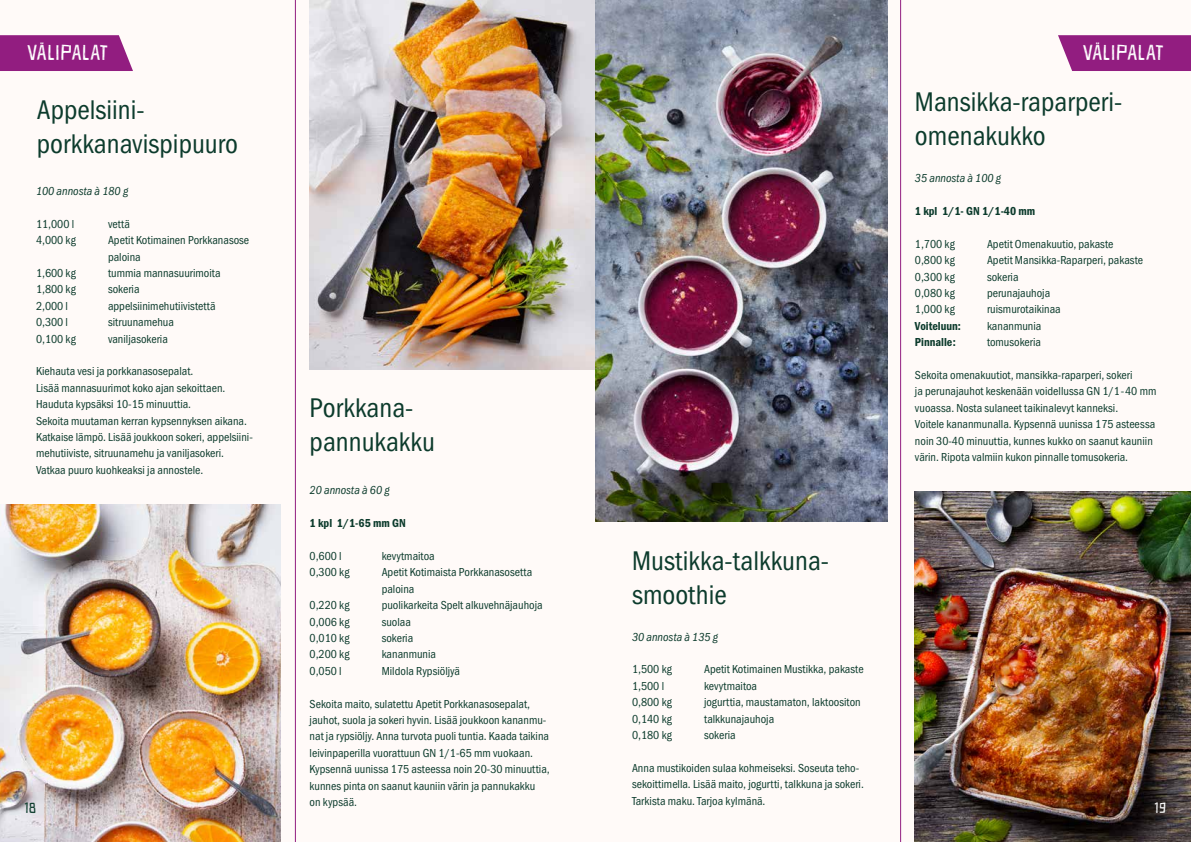
<style>
.page{position:relative;width:1191px;height:842px;background:#fff}
.page>*{position:absolute;margin:0;border:0;box-sizing:border-box;transform-origin:0 0}
.t1{font:28px/34px "Franklin Gothic URW Cond";color:#0c3b2c}
.t2{font:22px "Sabotage";letter-spacing:.06em;color:#fff}
.t3{font:15px "Sabotage";color:#0c3b2c}
.t4{font:15px "Sabotage";color:#fff}
.t5{font:12px/16.4px "Franklin Gothic URW Cond";color:#0c3b2c}
.t6{font:12px "Franklin Gothic URW Con Boo Ita";color:#0c3b2c}
.t7{font:12px "Franklin Gothic URW Con Dem";color:#0c3b2c}
</style>
<div class="page">
<div style="left:0;top:0;width:595px;height:842px;background:#fffaf8"></div>
<div style="left:593px;top:0;width:598px;height:842px;background:#fffaf8"></div>
<img style="left:310px;top:0;width:285px;height:370px">
<img style="left:0;top:505px;width:281px;height:337px">
<img style="left:914px;top:491px;width:277px;height:351px">
<img style="left:595px;top:0;width:292px;height:522px">
<svg style="left:1058px;top:35px;width:133px;height:36px;background:#982986"></svg>
<svg style="left:0;top:35px;width:133px;height:36px;background:#982986"></svg>
<hr style="left:900px;top:0;width:1px;height:842px;background:#921d80">
<hr style="left:295px;top:0;width:1px;height:842px;background:#921d80">
<h2 class="t2" style="left:28px;top:42px;width:82px">VÄLIPALAT</h2>
<h2 class="t2" style="left:1083px;top:42px;width:82px">VÄLIPALAT</h2>
<h1 class="t1" style="left:37px;top:91px;width:203px">Appelsiini&shy;porkkanavispipuuro</h1>
<h1 class="t1" style="left:915px;top:82px;width:209px">Mansikka-raparperi&shy;omenakukko</h1>
<p class="t6" style="left:36px;top:184px;width:94px">100 annosta à 180 g</p>
<p class="t5" style="left:36px;top:215px;width:40px">11,000 l</p>
<p class="t5" style="left:108px;top:215px;width:23px">vettä</p>
<p class="t5" style="left:36px;top:231px;width:41px">4,000 kg</p>
<p class="t5" style="left:108px;top:231px;width:143px">Apetit Kotimainen Porkkanasose paloina</p>
<p class="t5" style="left:36px;top:264px;width:41px">1,600 kg</p>
<p class="t5" style="left:108px;top:264px;width:114px">tummia mannasuurimoita</p>
<p class="t5" style="left:36px;top:280px;width:41px">1,800 kg</p>
<p class="t5" style="left:108px;top:280px;width:33px">sokeria</p>
<p class="t5" style="left:36px;top:297px;width:34px">2,000 l</p>
<p class="t5" style="left:108px;top:297px;width:109px">appelsiinimehutiivistettä</p>
<p class="t5" style="left:36px;top:313px;width:34px">0,300 l</p>
<p class="t5" style="left:108px;top:313px;width:67px">sitruunamehua</p>
<p class="t5" style="left:36px;top:330px;width:41px">0,100 kg</p>
<p class="t5" style="left:108px;top:330px;width:61px">vaniljasokeria</p>
<p class="t5" style="left:36px;top:362px;width:218px">Kiehauta vesi ja porkkanasosepalat.<br>Lisää mannasuurimot koko ajan sekoittaen.<br>Hauduta kypsäksi 10-15 minuuttia.<br>Sekoita muutaman kerran kypsennyksen aikana.<br>Katkaise lämpö. Lisää joukkoon sokeri, appelsiini&shy;mehutiiviste, sitruunamehu ja vaniljasokeri.<br>Vatkaa puuro kuohkeaksi ja annostele.</p>
<p class="t6" style="left:915px;top:172px;width:88px">35 annosta à 100 g</p>
<p class="t7" style="left:915px;top:203px;width:122px">1 kpl 1/1- GN 1/1-40 mm</p>
<p class="t5" style="left:915px;top:235px;width:41px">1,700 kg</p>
<p class="t5" style="left:987px;top:235px;width:128px">Apetit Omenakuutio, pakaste</p>
<p class="t5" style="left:915px;top:251px;width:41px">0,800 kg</p>
<p class="t5" style="left:987px;top:251px;width:158px">Apetit Mansikka-Raparperi, pakaste</p>
<p class="t5" style="left:915px;top:268px;width:41px">0,300 kg</p>
<p class="t5" style="left:987px;top:268px;width:33px">sokeria</p>
<p class="t5" style="left:915px;top:284px;width:41px">0,080 kg</p>
<p class="t5" style="left:987px;top:284px;width:65px">perunajauhoja</p>
<p class="t5" style="left:915px;top:300px;width:41px">1,000 kg</p>
<p class="t5" style="left:987px;top:300px;width:75px">ruismurotaikinaa</p>
<p class="t7" style="left:915px;top:318px;width:48px">Voiteluun:</p>
<p class="t5" style="left:987px;top:317px;width:56px">kananmunia</p>
<p class="t7" style="left:915px;top:334px;width:43px">Pinnalle:</p>
<p class="t5" style="left:987px;top:333px;width:56px">tomusokeria</p>
<p class="t5" style="left:915px;top:366px;width:243px">Sekoita omenakuutiot, mansikka-raparperi, sokeri<br>ja perunajauhot keskenään voidellussa GN 1/1 -40 mm vuoassa. Nosta sulaneet taikinalevyt kanneksi.<br>Voitele kananmunalla. Kypsennä uunissa 175 asteessa noin 30-40 minuuttia, kunnes kukko on saanut kauniin värin. Ripota valmiin kukon pinnalle tomusokeria.</p>
<h1 class="t1" style="left:310px;top:389px;width:127px">Porkkana&shy;pannukakku</h1>
<p class="t6" style="left:310px;top:484px;width:82px">20 annosta à 60 g</p>
<p class="t7" style="left:310px;top:515px;width:98px">1 kpl 1/1-65 mm GN</p>
<p class="t5" style="left:310px;top:547px;width:34px">0,600 l</p>
<p class="t5" style="left:382px;top:547px;width:55px">kevytmaitoa</p>
<p class="t5" style="left:310px;top:563px;width:41px">0,300 kg</p>
<p class="t5" style="left:382px;top:563px;width:152px">Apetit Kotimaista Porkkanasosetta paloina</p>
<p class="t5" style="left:310px;top:596px;width:41px">0,220 kg</p>
<p class="t5" style="left:382px;top:596px;width:162px">puolikarkeita Spelt alkuvehnäjauhoja</p>
<p class="t5" style="left:310px;top:613px;width:41px">0,006 kg</p>
<p class="t5" style="left:382px;top:613px;width:31px">suolaa</p>
<p class="t5" style="left:310px;top:629px;width:41px">0,010 kg</p>
<p class="t5" style="left:382px;top:629px;width:33px">sokeria</p>
<p class="t5" style="left:310px;top:645px;width:41px">0,200 kg</p>
<p class="t5" style="left:382px;top:645px;width:56px">kananmunia</p>
<p class="t5" style="left:310px;top:662px;width:34px">0,050 l</p>
<p class="t5" style="left:382px;top:662px;width:80px">Mildola Rypsiöljyä</p>
<p class="t5" style="left:310px;top:695px;width:241px">Sekoita maito, sulatettu Apetit Porkkanasosepalat, jauhot, suola ja sokeri hyvin. Lisää joukkoon kananmu&shy;nat ja rypsiöljy. Anna turvota puoli tuntia. Kaada taikina leivinpaperilla vuorattuun GN 1/1-65 mm vuokaan.<br>Kypsennä uunissa 175 asteessa noin 20-30 minuuttia, kunnes pinta on saanut kauniin värin ja pannukakku<br>on kypsää.</p>
<h1 class="t1" style="left:632px;top:542px;width:198px">Mustikka-talkkuna&shy;smoothie</h1>
<p class="t6" style="left:632px;top:630px;width:88px">30 annosta à 135 g</p>
<p class="t5" style="left:632px;top:660px;width:41px">1,500 kg</p>
<p class="t5" style="left:704px;top:660px;width:161px">Apetit Kotimainen Mustikka, pakaste</p>
<p class="t5" style="left:632px;top:677px;width:34px">1,500 l</p>
<p class="t5" style="left:704px;top:677px;width:55px">kevytmaitoa</p>
<p class="t5" style="left:632px;top:693px;width:41px">0,800 kg</p>
<p class="t5" style="left:704px;top:693px;width:158px">jogurttia, maustamaton, laktoositon</p>
<p class="t5" style="left:632px;top:710px;width:41px">0,140 kg</p>
<p class="t5" style="left:704px;top:710px;width:72px">talkkunajauhoja</p>
<p class="t5" style="left:632px;top:726px;width:41px">0,180 kg</p>
<p class="t5" style="left:704px;top:726px;width:33px">sokeria</p>
<p class="t5" style="left:632px;top:759px;width:233px">Anna mustikoiden sulaa kohmeiseksi. Soseuta teho&shy;sekoittimella. Lisää maito, jogurtti, talkkuna ja sokeri.<br>Tarkista maku. Tarjoa kylmänä.</p>
<p class="t3" style="left:25px;top:801px;width:13px">18</p>
<p class="t4" style="left:1155px;top:801px;width:12px">19</p>
</div>
